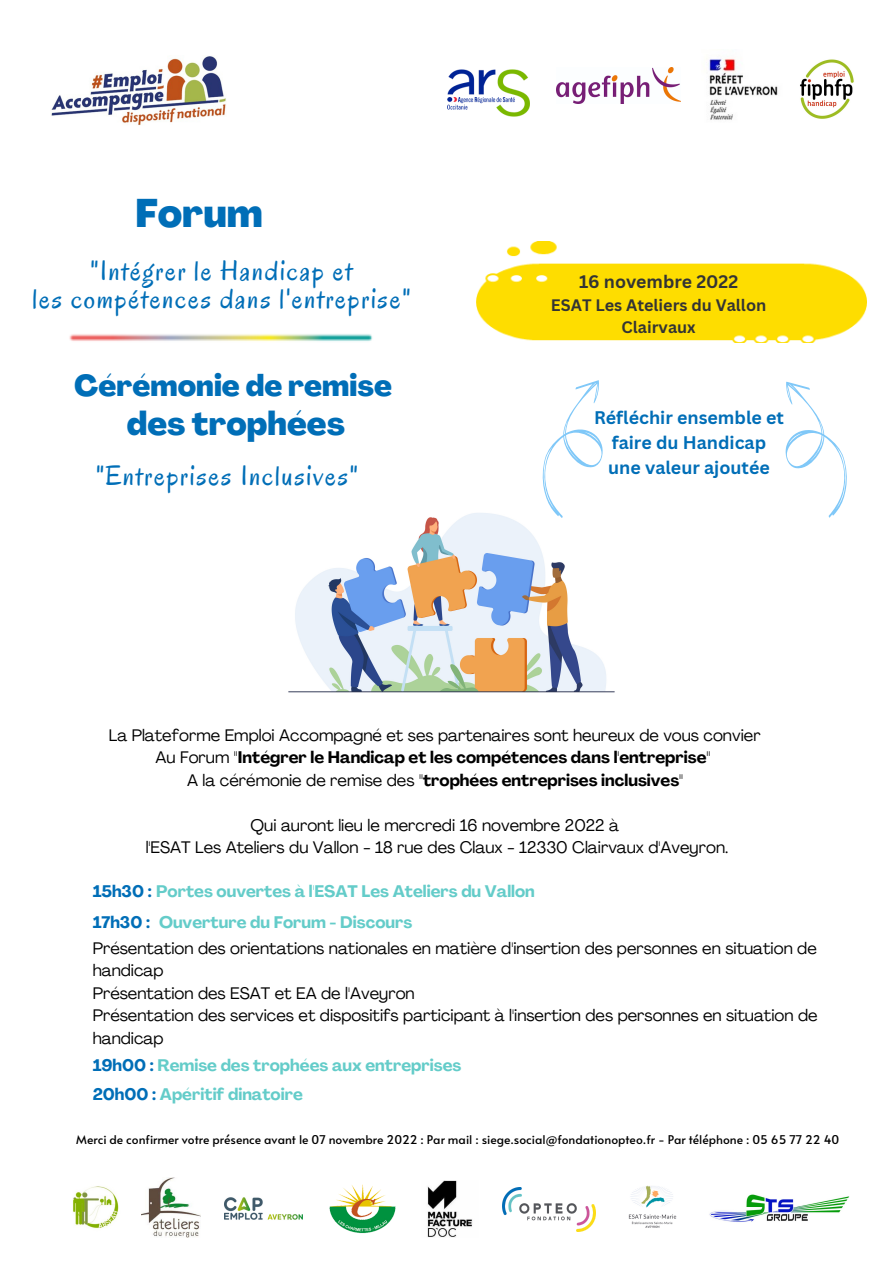
<style>
.page{position:relative;width:894px;height:1264px;background:#fff}
.page>*{position:absolute;margin:0;border:0;box-sizing:border-box;transform-origin:0 0}
.t1{font:800 39.3px "Agrandir";color:#006eb7}
.t2{font:800 32.7px "Agrandir";color:#006eb7}
.t3{font:800 29.7px "Agrandir";color:#006eb7}
.t4{font:28.2px/28.2px "Oregano";letter-spacing:.065em;color:#006eb7;text-align:center}
.t5{font:700 17.85px/24.8px "Canva Sans";color:#006eb7;text-align:center}
.t6{font:700 17.7px "Canva Sans";color:#333434}
.t7{font:16.5px/22.5px "Agrandir";color:#000;text-align:center}
.t8{font:700 16.5px/30.5px "Agrandir";color:#64ccc9}
.t9{font:700 16.2px/22.5px "Canva Sans";color:#333434;text-align:center}
.t10{font:12px "Alata";color:#000}
.s1{font-weight:700}
.s2{color:#006eb7}
</style>
<div class="page">
<img style="left:288px;top:513px;width:327px;height:180px">
<svg style="left:517px;top:380px;width:98px;height:143px"></svg>
<svg style="left:785px;top:381px;width:62px;height:137px"></svg>
<img style="left:477px;top:241px;width:389px;height:102px">
<img style="left:51px;top:56px;width:175px;height:69px">
<img style="left:447px;top:70px;width:82px;height:47px">
<img style="left:556px;top:67px;width:124px;height:36px">
<img style="left:69px;top:334px;width:304px;height:8px">
<img style="left:141px;top:1177px;width:60px;height:59px">
<img style="left:73px;top:1186px;width:46px;height:43px">
<img style="left:224px;top:1197px;width:79px;height:23px">
<img style="left:329px;top:1184px;width:67px;height:49px">
<img style="left:427px;top:1180px;width:46px;height:57px">
<img style="left:709px;top:1194px;width:140px;height:28px">
<img style="left:628px;top:1185px;width:49px;height:43px">
<img style="left:502px;top:1187px;width:93px;height:44px">
<img style="left:800px;top:59px;width:54px;height:60px">
<img style="left:708px;top:58px;width:70px;height:62px">
<h1 class="t1" style="left:135px;top:197px;width:129px">Forum</h1>
<h3 class="t4" style="left:33px;top:257px;width:379px">"Intégrer le Handicap et<br>les compétences dans l'entreprise"</h3>
<h3 class="t3" style="left:74px;top:373px;width:319px">Cérémonie de remise</h3>
<h2 class="t2" style="left:127px;top:410px;width:219px">des trophées</h2>
<h3 class="t4" style="left:96px;top:461px;width:263px">"Entreprises Inclusives"</h3>
<p class="t6" style="left:579px;top:269px;width:161px">16 novembre 2022</p>
<p class="t9" style="left:550px;top:293px;width:217px">ESAT Les Ateliers du Vallon<br>Clairvaux</p>
<p class="t5" style="left:594px;top:405px;width:191px">Réfléchir ensemble et faire du Handicap une valeur ajoutée</p>
<p class="t7" style="left:109px;top:725px;width:653px">La Plateforme Emploi Accompagné et ses partenaires sont heureux de vous convier<br>Au Forum <span class="s1">"Intégrer le Handicap et les compétences dans l'entreprise"<br></span>A la cérémonie de remise des <span class="s1">"trophées entreprises inclusives"</span></p>
<p class="t7" style="left:146px;top:815px;width:584px">Qui auront lieu le mercredi 16 novembre 2022 à<br>l'ESAT Les Ateliers du Vallon - 18 rue des Claux - 12330 Clairvaux d'Aveyron.</p>
<p class="t8" style="left:93px;top:878px;width:443px"><span class="s2">15h30 :</span> Portes ouvertes à l'ESAT Les Ateliers du Vallon<br><span class="s2">17h30 :</span> Ouverture du Forum - Discours</p>
<p class="t7" style="left:93px;top:938px;width:726px;text-align:left">Présentation des orientations nationales en matière d'insertion des personnes en situation de handicap<br>Présentation des ESAT et EA de l'Aveyron<br>Présentation des services et dispositifs participant à l'insertion des personnes en situation de handicap</p>
<p class="t8" style="left:93px;top:1052px;width:370px;line-height:29.2px"><span class="s2">19h00 :</span> Remise des trophées aux entreprises<br><span class="s2">20h00 :</span> Apéritif dinatoire</p>
<p class="t10" style="left:76px;top:1130px;width:764px">Merci de confirmer votre présence avant le 07 novembre 2022 : Par mail : siege.social@fondationopteo.fr - Par téléphone : 05 65 77 22 40</p>
</div>
